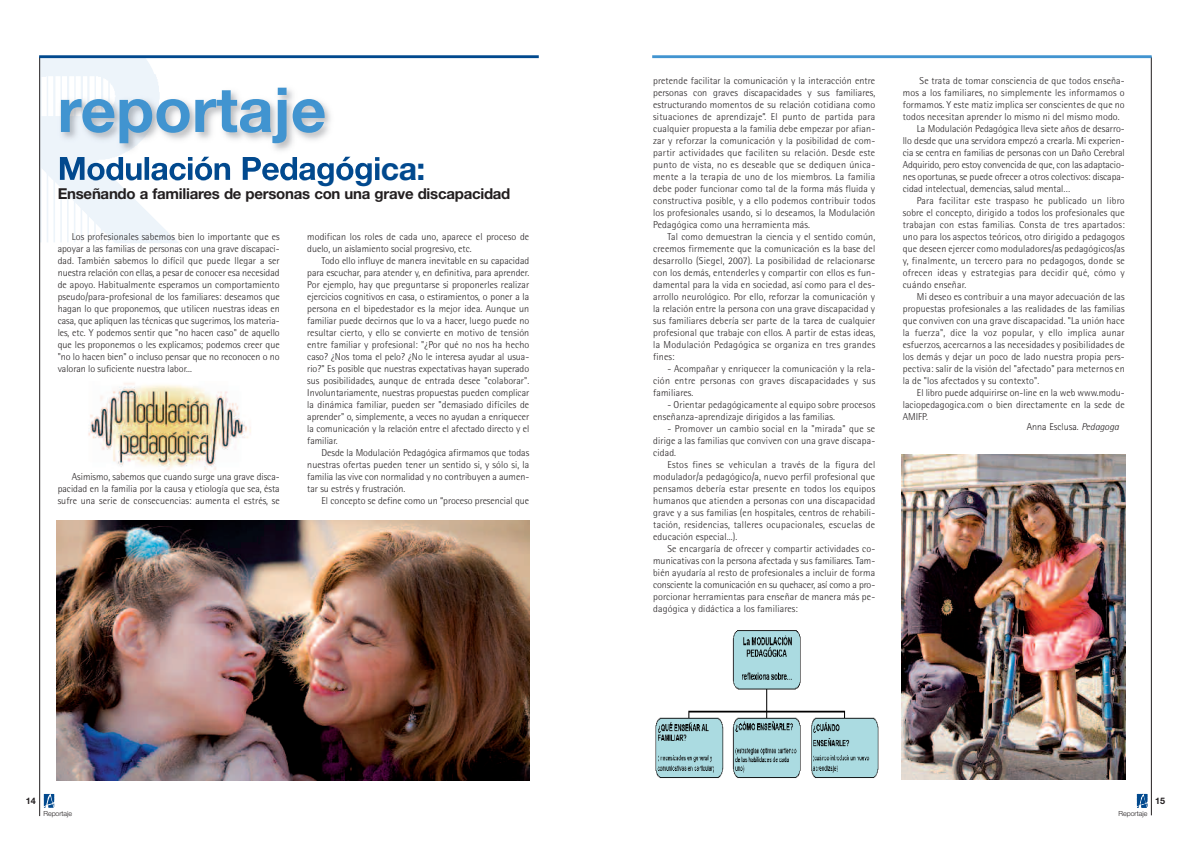
<style>
.page{position:relative;width:1191px;height:842px;background:#fff}
.page>*{position:absolute;margin:0;border:0;box-sizing:border-box;transform-origin:0 0}
.t1{font:700 62px "Helvetica Neue";color:#4194d0}
.t2{font:700 15px "Helvetica Neue";letter-spacing:-.015em;color:#231f20}
.t3{font:300 10px/12px "Rotis Semi Sans";letter-spacing:.015em;color:#231f20;text-align:justify}
.t4{font:300 10px "Rotis Semi Sans";letter-spacing:-.005em;color:#231f20}
.t5{font:300 10px "Rotis Semi Sans";letter-spacing:-.01em;color:#231f20}
.t6{font:300 10px "Rotis Sans Serif";color:#231f20}
.t7{font:700 9px "Helvetica Neue";color:#231f20}
.t8{font:300 7px "Helvetica Neue";letter-spacing:-.005em;color:#231f20}
.s1{font-family:"Rotis Semi Sans";font-style:italic}
</style>
<div class="page">
<svg style="left:40px;top:58px;width:141px;height:186px"></svg>
<svg style="left:44px;top:794px;width:10px;height:14px"></svg>
<hr style="left:1150px;top:57px;width:1px;height:758px;background:#231f20">
<svg style="left:1136px;top:794px;width:11px;height:14px"></svg>
<hr style="left:39px;top:57px;width:1px;height:759px;background:#231f20">
<img style="left:46px;top:75px;width:326px;height:105px">
<img style="left:60px;top:157px;width:274px;height:23px">
<img style="left:57px;top:520px;width:472px;height:260px">
<hr style="left:39px;top:55px;width:500px;height:3px;background:#01498e">
<hr style="left:652px;top:55px;width:499px;height:3px;background:#4194d0">
<img style="left:88px;top:383px;width:163px;height:87px">
<img style="left:655px;top:630px;width:224px;height:148px">
<img style="left:901px;top:454px;width:224px;height:325px">
<h1 class="t1" style="left:58px;top:88px;width:270px">reportaje</h1>
<h2 class="t2" style="left:58px;top:188px;width:454px">Enseñando a familiares de personas con una grave discapacidad</h2>
<p class="t3" style="left:58px;top:232px;width:223px;text-indent:14px">Los profesionales sabemos bien lo importante que es apoyar a las familias de personas con una grave discapaci&shy;dad. También sabemos lo difícil que puede llegar a ser nuestra relación con ellas, a pesar de conocer esa necesidad de apoyo. Habitualmente esperamos un comportamiento pseudo/para-profesional de los familiares: deseamos que hagan lo que proponemos, que utilicen nuestras ideas en casa, que apliquen las técnicas que sugerimos, los materia&shy;les, etc. Y podemos sentir que "no hacen caso" de aquello que les proponemos o les explicamos; podemos creer que "no lo hacen bien" o incluso pensar que no reconocen o no valoran lo suficiente nuestra labor...</p>
<p class="t3" style="left:307px;top:232px;width:223px">modifican los roles de cada uno, aparece el proceso de duelo, un aislamiento social progresivo, etc.</p>
<p class="t3" style="left:307px;top:256px;width:223px;text-indent:14px">Todo ello influye de manera inevitable en su capacidad para escuchar, para atender y, en definitiva, para aprender.<br>Por ejemplo, hay que preguntarse si proponerles realizar ejercicios cognitivos en casa, o estiramientos, o poner a la persona en el bipedestador es la mejor idea. Aunque un familiar puede decirnos que lo va a hacer, luego puede no resultar cierto, y ello se convierte en motivo de tensión entre familiar y profesional: "¿Por qué no nos ha hecho caso? ¿Nos toma el pelo? ¿No le interesa ayudar al usua&shy;rio?" Es posible que nuestras expectativas hayan superado sus posibilidades, aunque de entrada desee "colaborar".<br>Involuntariamente, nuestras propuestas pueden complicar la dinámica familiar, pueden ser "demasiado difíciles de aprender" o, simplemente, a veces no ayudan a enriquecer la comunicación y la relación entre el afectado directo y el familiar.</p>
<p class="t3" style="left:307px;top:448px;width:223px;text-indent:14px">Desde la Modulación Pedagógica afirmamos que todas nuestras ofertas pueden tener un sentido si, y sólo si, la familia las vive con normalidad y no contribuyen a aumen&shy;tar su estrés y frustración.</p>
<p class="t3" style="left:321px;top:496px;width:209px">El concepto se define como un “proceso presencial que</p>
<p class="t3" style="left:58px;top:472px;width:223px;text-indent:14px">Asimismo, sabemos que cuando surge una grave disca&shy;pacidad en la familia por la causa y etiología que sea, ésta sufre una serie de consecuencias: aumenta el estrés, se</p>
<p class="t3" style="left:653px;top:76px;width:223px">pretende facilitar la comunicación y la interacción entre personas con graves discapacidades y sus familiares, estructurando momentos de su relación cotidiana como situaciones de aprendizaje”. El punto de partida para cualquier propuesta a la familia debe empezar por afian&shy;zar y reforzar la comunicación y la posibilidad de com&shy;partir actividades que faciliten su relación. Desde este punto de vista, no es deseable que se dediquen única&shy;mente a la terapia de uno de los miembros. La familia debe poder funcionar como tal de la forma más fluida y constructiva posible, y a ello podemos contribuir todos los profesionales usando, si lo deseamos, la Modulación Pedagógica como una herramienta más.</p>
<p class="t3" style="left:653px;top:232px;width:223px;text-indent:14px">Tal como demuestran la ciencia y el sentido común, creemos firmemente que la comunicación es la base del desarrollo (Siegel, 2007). La posibilidad de relacionarse con los demás, entenderles y compartir con ellos es fun&shy;damental para la vida en sociedad, así como para el des&shy;arrollo neurológico. Por ello, reforzar la comunicación y la relación entre la persona con una grave discapacidad y sus familiares debería ser parte de la tarea de cualquier profesional que trabaje con ellos. A partir de estas ideas, la Modulación Pedagógica se organiza en tres grandes fines:</p>
<p class="t3" style="left:653px;top:364px;width:223px;text-indent:14px">- Acompañar y enriquecer la comunicación y la rela&shy;ción entre personas con graves discapacidades y sus familiares.</p>
<p class="t3" style="left:653px;top:400px;width:223px;text-indent:14px">- Orientar pedagógicamente al equipo sobre procesos enseñanza-aprendizaje dirigidos a las familias.</p>
<p class="t3" style="left:653px;top:424px;width:223px;text-indent:14px">- Promover un cambio social en la "mirada" que se dirige a las familias que conviven con una grave discapa&shy;cidad.</p>
<p class="t3" style="left:653px;top:460px;width:223px;text-indent:14px">Estos fines se vehiculan a través de la figura del modulador/a pedagógico/a, nuevo perfil profesional que pensamos debería estar presente en todos los equipos humanos que atienden a personas con una discapacidad grave y a sus familias (en hospitales, centros de rehabili&shy;tación, residencias, talleres ocupacionales, escuelas de educación especial...).</p>
<p class="t3" style="left:653px;top:544px;width:223px;text-indent:14px">Se encargaría de ofrecer y compartir actividades co&shy;municativas con la persona afectada y sus familiares. Tam&shy;bién ayudaría al resto de profesionales a incluir de forma consciente la comunicación en su quehacer, así como a pro&shy;porcionar herramientas para enseñar de manera más pe&shy;dagógica y didáctica a los familiares:</p>
<p class="t3" style="left:919px;top:76px;width:207px">Se trata de tomar consciencia de que todos enseña-</p>
<p class="t3" style="left:902px;top:88px;width:223px">mos a los familiares, no simplemente les informamos o</p>
<p class="t3" style="left:902px;top:100px;width:223px">formamos. Y este matiz implica ser conscientes de que no</p>
<p class="t3" style="left:902px;top:112px;width:218px">todos necesitan aprender lo mismo ni del mismo modo.</p>
<p class="t3" style="left:917px;top:124px;width:209px">La Modulación Pedagógica lleva siete años de desarro-</p>
<p class="t3" style="left:902px;top:136px;width:223px">llo desde que una servidora empezó a crearla. Mi experien-</p>
<p class="t3" style="left:902px;top:148px;width:223px">cia se centra en familias de personas con un Daño Cerebral</p>
<p class="t5" style="left:902px;top:161px;width:223px">Adquirido, pero estoy convencida de que, con las adaptacio-</p>
<p class="t4" style="left:902px;top:173px;width:223px">nes oportunas, se puede ofrecer a otros colectivos: discapa-</p>
<p class="t3" style="left:902px;top:184px;width:169px">cidad intelectual, demencias, salud mental…</p>
<p class="t3" style="left:917px;top:196px;width:209px">Para facilitar este traspaso he publicado un libro</p>
<p class="t3" style="left:902px;top:208px;width:223px">sobre el concepto, dirigido a todos los profesionales que</p>
<p class="t3" style="left:902px;top:220px;width:223px">trabajan con estas familias. Consta de tres apartados:</p>
<p class="t3" style="left:902px;top:232px;width:223px">uno para los aspectos teóricos, otro dirigido a pedagogos</p>
<p class="t3" style="left:902px;top:244px;width:223px">que deseen ejercer como moduladores/as pedagógicos/as</p>
<p class="t3" style="left:902px;top:256px;width:223px">y, finalmente, un tercero para no pedagogos, donde se</p>
<p class="t3" style="left:902px;top:268px;width:223px">ofrecen ideas y estrategias para decidir qué, cómo y</p>
<p class="t3" style="left:902px;top:280px;width:65px">cuándo enseñar.</p>
<p class="t3" style="left:917px;top:292px;width:209px">Mi deseo es contribuir a una mayor adecuación de las</p>
<p class="t3" style="left:902px;top:304px;width:223px">propuestas profesionales a las realidades de las familias</p>
<p class="t3" style="left:902px;top:316px;width:223px">que conviven con una grave discapacidad. "La unión hace</p>
<p class="t3" style="left:902px;top:328px;width:223px">la fuerza", dice la voz popular, y ello implica aunar</p>
<p class="t3" style="left:902px;top:340px;width:223px">esfuerzos, acercarnos a las necesidades y posibilidades de</p>
<p class="t3" style="left:902px;top:352px;width:223px">los demás y dejar un poco de lado nuestra propia pers-</p>
<p class="t3" style="left:902px;top:364px;width:223px">pectiva: salir de la visión del "afectado" para meternos en</p>
<p class="t3" style="left:902px;top:376px;width:138px">la de "los afectados y su contexto".</p>
<p class="t3" style="left:917px;top:388px;width:209px">El libro puede adquirirse on-line en la web www.modu-</p>
<p class="t3" style="left:902px;top:400px;width:223px">laciopedagogica.com o bien directamente en la sede de</p>
<p class="t3" style="left:902px;top:412px;width:27px">AMIFP.</p>
<p class="t6" style="left:1027px;top:423px;width:94px">Anna Esclusa. <span class="s1">Pedagoga</span></p>
<p class="t7" style="left:26px;top:798px;width:12px">14</p>
<p class="t7" style="left:1155px;top:798px;width:11px">15</p>
<p class="t8" style="left:1118px;top:811px;width:31px">Reportaje</p>
<p class="t8" style="left:44px;top:811px;width:30px">Reportaje</p>
</div>
